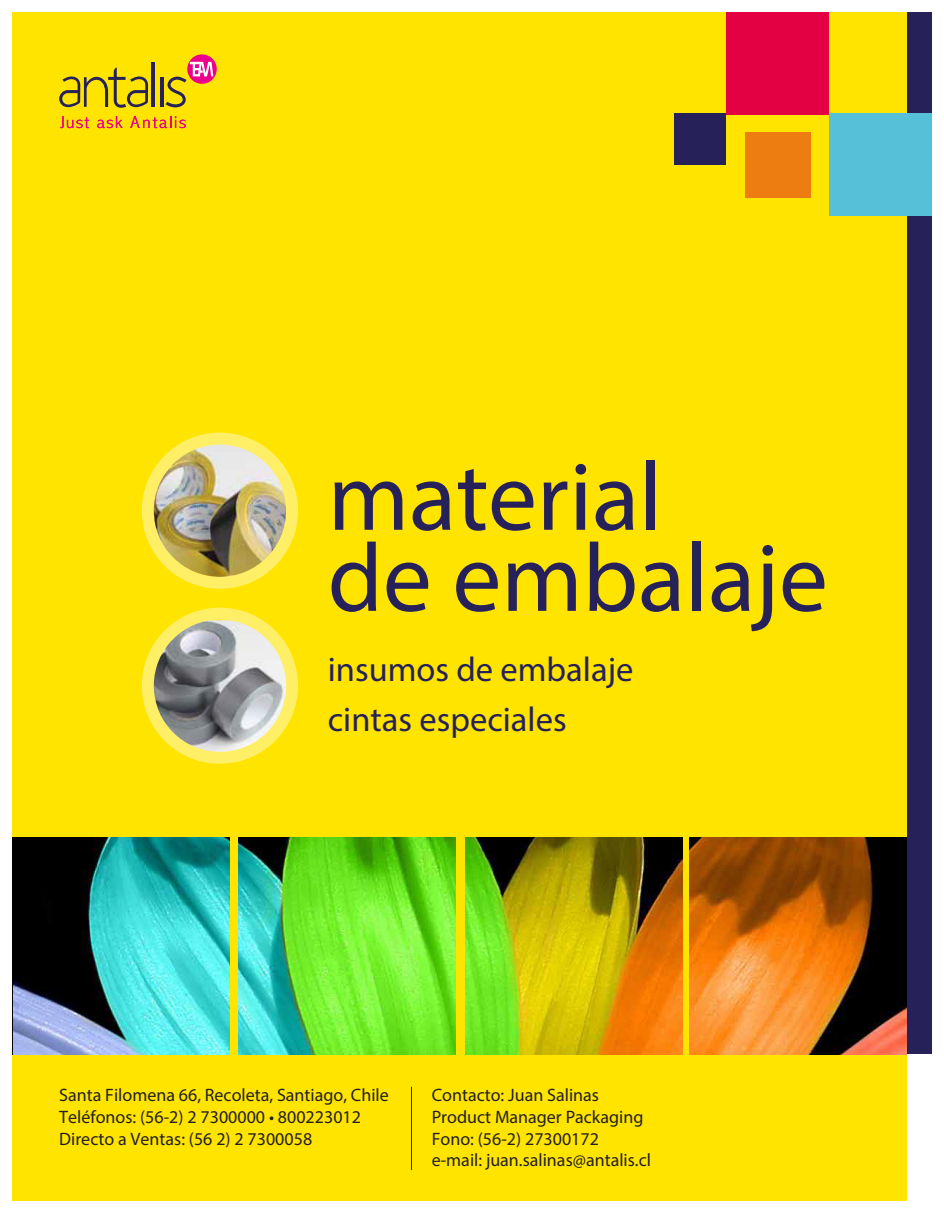
<style>
.page{position:relative;width:944px;height:1214px;background:#fff}
.page>*{position:absolute;margin:0;border:0;box-sizing:border-box;transform-origin:0 0}
.t1{font:97.5px/81px "Myriad Pro";color:#262159}
.t2{font:34.5px/49.5px "Myriad Pro";color:#262159}
.t3{font:18px/21.6px "Myriad Pro";color:#231f20}
</style>
<div class="page">
<div style="left:906px;top:13px;width:25px;height:1041px;background:#262159"></div>
<div style="left:13px;top:13px;width:893px;height:1188px;background:#ffe400"></div>
<svg style="left:148px;top:620px;width:144px;height:138px;background:#b5b187"></svg>
<div style="left:142px;top:607px;width:156px;height:157px;border:12px solid #ffef66;border-radius:50%"></div>
<hr style="left:152px;top:62px;width:3px;height:45px;background:#262259">
<hr style="left:160px;top:77px;width:3px;height:30px;background:#262259">
<svg style="left:59px;top:68px;width:89px;height:40px"></svg>
<svg style="left:60px;top:116px;width:29px;height:12px"></svg>
<svg style="left:97px;top:116px;width:26px;height:12px"></svg>
<svg style="left:130px;top:116px;width:56px;height:12px"></svg>
<svg style="left:187px;top:54px;width:30px;height:30px"></svg>
<svg style="left:166px;top:62px;width:47px;height:45px"></svg>
<img style="left:148px;top:445px;width:144px;height:138px">
<div style="left:142px;top:432px;width:156px;height:157px;border:12px solid #ffef66;border-radius:50%"></div>
<img style="left:14px;top:837px;width:216px;height:217px">
<img style="left:238px;top:837px;width:217px;height:217px">
<img style="left:465px;top:837px;width:217px;height:217px">
<img style="left:689px;top:837px;width:217px;height:217px">
<div style="left:726px;top:13px;width:102px;height:102px;background:#e30043"></div>
<div style="left:744px;top:132px;width:66px;height:66px;background:#ee7d11"></div>
<div style="left:828px;top:114px;width:103px;height:102px;background:#56c0d9"></div>
<div style="left:674px;top:114px;width:52px;height:51px;background:#262259"></div>
<hr style="left:411px;top:1086px;width:1px;height:84px;background:#262259">
<hr style="left:13px;top:837px;width:1px;height:217px;background:#000">
<h1 class="t1" style="left:328px;top:455px;width:501px">material<br>de embalaje</h1>
<h2 class="t2" style="left:328px;top:644px;width:307px">insumos de embalaje cintas especiales</h2>
<p class="t3" style="left:59px;top:1084px;width:331px">Santa Filomena 66, Recoleta, Santiago, Chile<br>Teléfonos: (56-2) 2 7300000 • 800223012<br>Directo a Ventas: (56 2) 2 7300058</p>
<p class="t3" style="left:432px;top:1084px;width:221px">Contacto: Juan Salinas<br>Product Manager Packaging<br>Fono: (56-2) 27300172 e-mail: juan.salinas@antalis.cl</p>
</div>
